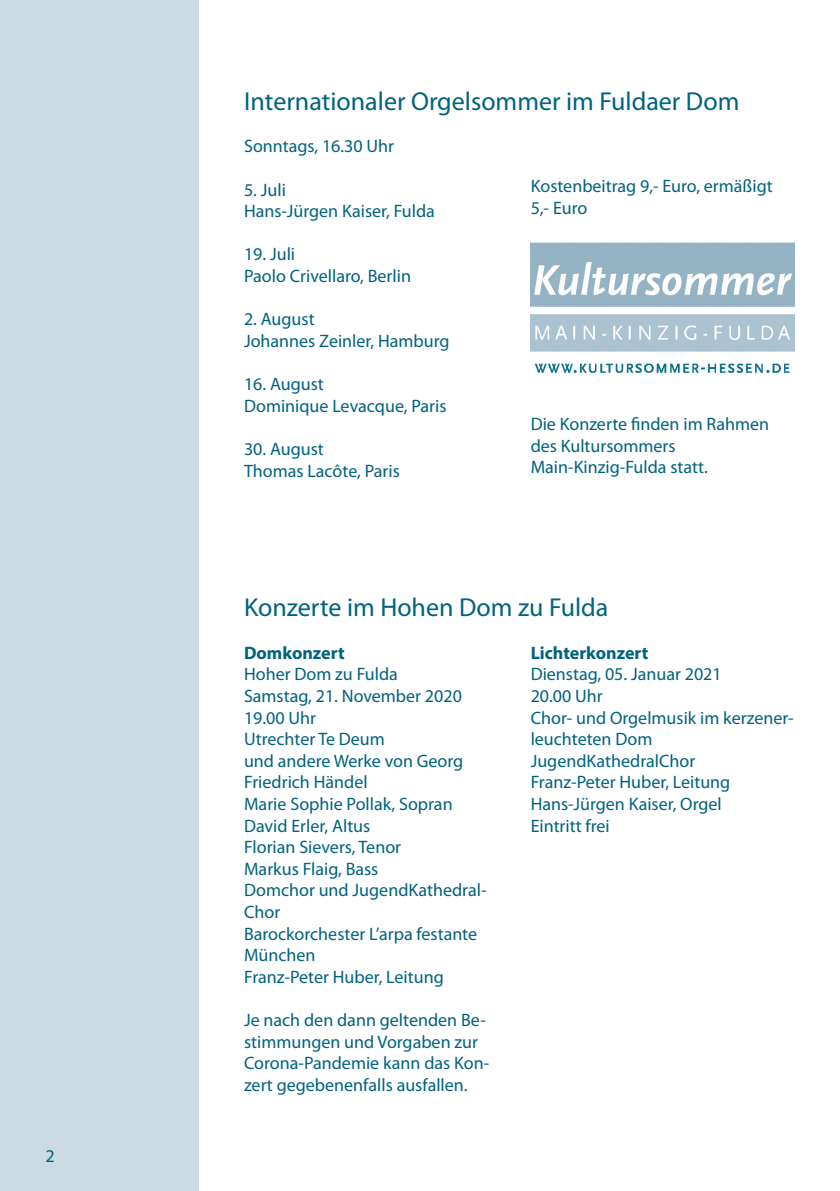
<style>
.page{position:relative;width:840px;height:1191px;background:#fff}
.page>*{position:absolute;margin:0;border:0;box-sizing:border-box;transform-origin:0 0}
.t1{font:26px "Myriad Pro";color:#00627f}
.t2{font:18px/21.6px "Myriad Pro";color:#00627f}
.t3{font:700 18px "Myriad Pro";color:#00627f}
</style>
<div class="page">
<div style="left:0;top:0;width:198px;height:1191px;background:#ccdae3"></div>
<img style="left:530px;top:242px;width:264px;height:131px">
<p class="t2" style="left:45px;top:1145px;width:11px">2</p>
<p class="t1" style="left:244px;top:87px;width:496px">Internationaler Orgelsommer im Fuldaer Dom</p>
<p class="t2" style="left:244px;top:136px;width:151px">Sonntags, 16.30 Uhr</p>
<p class="t2" style="left:244px;top:179px;width:43px">5. Juli</p>
<p class="t2" style="left:244px;top:201px;width:192px">Hans-Jürgen Kaiser, Fulda</p>
<p class="t2" style="left:244px;top:244px;width:53px">19. Juli</p>
<p class="t2" style="left:244px;top:265px;width:168px">Paolo Crivellaro, Berlin</p>
<p class="t2" style="left:244px;top:309px;width:72px">2. August</p>
<p class="t2" style="left:244px;top:330px;width:207px">Johannes Zeinler, Hamburg</p>
<p class="t2" style="left:244px;top:373px;width:81px">16. August</p>
<p class="t2" style="left:244px;top:395px;width:204px">Dominique Levacque, Paris</p>
<p class="t2" style="left:244px;top:438px;width:81px">30. August</p>
<p class="t2" style="left:244px;top:460px;width:157px">Thomas Lacôte, Paris</p>
<p class="t2" style="left:530px;top:176px;width:243px">Kostenbeitrag 9,- Euro, ermäßigt<br>5,- Euro</p>
<p class="t2" style="left:530px;top:413px;width:240px">Die Konzerte finden im Rahmen des Kultursommers</p>
<p class="t2" style="left:530px;top:457px;width:178px">Main-Kinzig-Fulda statt.</p>
<p class="t1" style="left:244px;top:593px;width:366px">Konzerte im Hohen Dom zu Fulda</p>
<p class="t3" style="left:244px;top:641px;width:102px">Domkonzert</p>
<p class="t2" style="left:244px;top:664px;width:155px">Hoher Dom zu Fulda</p>
<p class="t2" style="left:244px;top:685px;width:219px">Samstag, 21. November 2020</p>
<p class="t2" style="left:244px;top:707px;width:74px">19.00 Uhr</p>
<p class="t2" style="left:244px;top:728px;width:142px">Utrechter Te Deum</p>
<p class="t2" style="left:244px;top:750px;width:221px">und andere Werke von Georg<br>Friedrich Händel</p>
<p class="t2" style="left:244px;top:793px;width:210px">Marie Sophie Pollak, Sopran</p>
<p class="t2" style="left:244px;top:815px;width:128px">David Erler, Altus</p>
<p class="t2" style="left:244px;top:836px;width:158px">Florian Sievers, Tenor</p>
<p class="t2" style="left:244px;top:858px;width:136px">Markus Flaig, Bass</p>
<p class="t2" style="left:244px;top:880px;width:244px">Domchor und JugendKathedral-<br>Chor</p>
<p class="t2" style="left:244px;top:923px;width:234px">Barockorchester L’arpa festante<br>München</p>
<p class="t2" style="left:244px;top:966px;width:201px">Franz-Peter Huber, Leitung</p>
<p class="t2" style="left:244px;top:1009px;width:247px">Je nach den dann geltenden Be&shy;stimmungen und Vorgaben zur<br>Corona-Pandemie kann das Kon&shy;zert gegebenenfalls ausfallen.</p>
<p class="t3" style="left:530px;top:641px;width:119px">Lichterkonzert</p>
<p class="t2" style="left:530px;top:664px;width:192px">Dienstag, 05. Januar 2021</p>
<p class="t2" style="left:530px;top:685px;width:73px">20.00 Uhr</p>
<p class="t2" style="left:530px;top:707px;width:264px">Chor- und Orgelmusik im kerzener&shy;leuchteten Dom</p>
<p class="t2" style="left:530px;top:750px;width:166px">JugendKathedralChor</p>
<p class="t2" style="left:530px;top:772px;width:201px">Franz-Peter Huber, Leitung</p>
<p class="t2" style="left:530px;top:793px;width:192px">Hans-Jürgen Kaiser, Orgel</p>
<p class="t2" style="left:530px;top:815px;width:81px">Eintritt frei</p>
</div>
